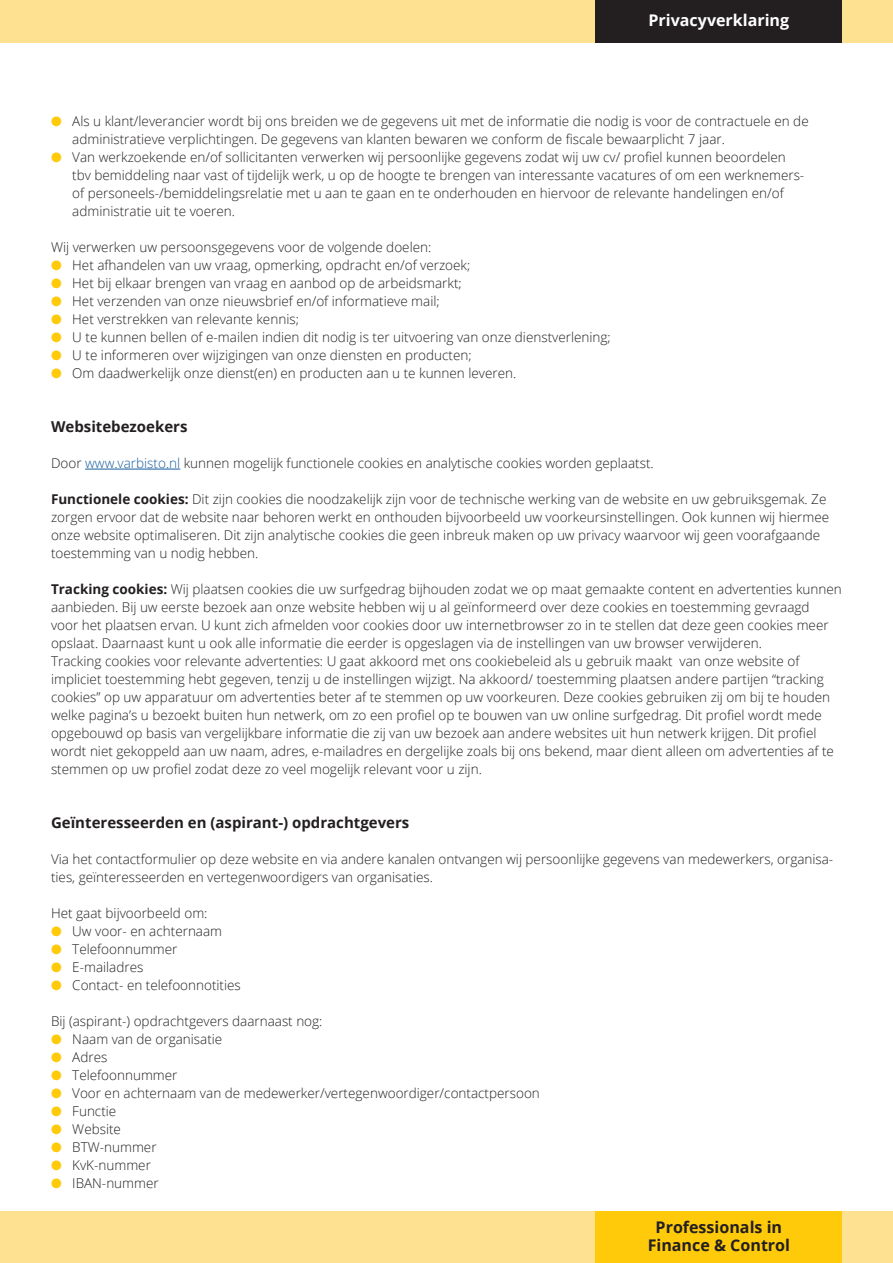
<style>
.page{position:relative;width:893px;height:1263px;background:#fff}
.page>*{position:absolute;margin:0;border:0;box-sizing:border-box;transform-origin:0 0}
.t1{font:700 16.05px "Open Sans";color:#231f20}
.t2{font:700 16.05px "Open Sans";color:#fff}
._05_kop{font:700 15px "Open Sans";color:#231f20}
._01_PT{font:300 13.5px/18px "Open Sans";color:#231f20}
.s1{color:#feca0a}
.s2{color:#175d9e}
.s3{font-weight:700}
</style>
<div class="page">
<div style="left:0;top:0;width:893px;height:43px;background:#ffe192"></div>
<div style="left:0;top:1212px;width:893px;height:51px;background:#ffe192"></div>
<div style="left:595px;top:1212px;width:247px;height:51px;background:#feca0a"></div>
<div style="left:595px;top:0;width:247px;height:43px;background:#231f20"></div>
<hr style="left:85px;top:469px;width:95px;height:1px;background:#175d9e">
<p class="t2" style="left:648px;top:9px;width:142px">Privacyverklaring</p>
<p class="_01_PT" style="left:72px;top:112px;width:738px;text-indent:-21px"><span class="s1">●</span> Als u klant/leverancier wordt bij ons breiden we de gegevens uit met de informatie die nodig is voor de contractuele en de administratieve verplichtingen. De gegevens van klanten bewaren we conform de fiscale bewaarplicht 7 jaar.</p>
<p class="_01_PT" style="left:72px;top:148px;width:733px;text-indent:-21px"><span class="s1">●</span> Van werkzoekende en/of sollicitanten verwerken wij persoonlijke gegevens zodat wij uw cv/ profiel kunnen beoordelen tbv bemiddeling naar vast of tijdelijk werk, u op de hoogte te brengen van interessante vacatures of om een werknemers&shy;of personeels-/bemiddelingsrelatie met u aan te gaan en te onderhouden en hiervoor de relevante handelingen en/of administratie uit te voeren.</p>
<p class="_01_PT" style="left:51px;top:238px;width:382px">Wij verwerken uw persoonsgegevens voor de volgende doelen:</p>
<p class="_01_PT" style="left:51px;top:256px;width:421px"><span class="s1">●</span> Het afhandelen van uw vraag, opmerking, opdracht en/of verzoek;</p>
<p class="_01_PT" style="left:51px;top:274px;width:412px"><span class="s1">●</span> Het bij elkaar brengen van vraag en aanbod op de arbeidsmarkt;</p>
<p class="_01_PT" style="left:51px;top:292px;width:390px"><span class="s1">●</span> Het verzenden van onze nieuwsbrief en/of informatieve mail;</p>
<p class="_01_PT" style="left:51px;top:310px;width:249px"><span class="s1">●</span> Het verstrekken van relevante kennis;</p>
<p class="_01_PT" style="left:51px;top:328px;width:561px"><span class="s1">●</span> U te kunnen bellen of e-mailen indien dit nodig is ter uitvoering van onze dienstverlening;</p>
<p class="_01_PT" style="left:51px;top:346px;width:422px"><span class="s1">●</span> U te informeren over wijzigingen van onze diensten en producten;</p>
<p class="_01_PT" style="left:51px;top:364px;width:467px"><span class="s1">●</span> Om daadwerkelijk onze dienst(en) en producten aan u te kunnen leveren.</p>
<p class="_05_kop" style="left:51px;top:416px;width:138px">Websitebezoekers</p>
<p class="_01_PT" style="left:51px;top:454px;width:604px">Door <span class="s2">www.varbisto.nl</span> kunnen mogelijk functionele cookies en analytische cookies worden geplaatst.</p>
<p class="_01_PT" style="left:51px;top:490px;width:780px"><span class="s3">Functionele cookies:</span> Dit zijn cookies die noodzakelijk zijn voor de technische werking van de website en uw gebruiksgemak. Ze zorgen ervoor dat de website naar behoren werkt en onthouden bijvoorbeeld uw voorkeursinstellingen. Ook kunnen wij hiermee onze website optimaliseren. Dit zijn analytische cookies die geen inbreuk maken op uw privacy waarvoor wij geen voorafgaande toestemming van u nodig hebben.</p>
<p class="_01_PT" style="left:51px;top:580px;width:792px"><span class="s3">Tracking cookies:</span> Wij plaatsen cookies die uw surfgedrag bijhouden zodat we op maat gemaakte content en advertenties kunnen aanbieden. Bij uw eerste bezoek aan onze website hebben wij u al geïnformeerd over deze cookies en toestemming gevraagd<br>voor het plaatsen ervan. U kunt zich afmelden voor cookies door uw internetbrowser zo in te stellen dat deze geen cookies meer opslaat. Daarnaast kunt u ook alle informatie die eerder is opgeslagen via de instellingen van uw browser verwijderen.</p>
<p class="_01_PT" style="left:51px;top:652px;width:784px">Tracking cookies voor relevante advertenties: U gaat akkoord met ons cookiebeleid als u gebruik maakt van onze website of impliciet toestemming hebt gegeven, tenzij u de instellingen wijzigt. Na akkoord/ toestemming plaatsen andere partijen “tracking cookies” op uw apparatuur om advertenties beter af te stemmen op uw voorkeuren. Deze cookies gebruiken zij om bij te houden welke pagina’s u bezoekt buiten hun netwerk, om zo een profiel op te bouwen van uw online surfgedrag. Dit profiel wordt mede opgebouwd op basis van vergelijkbare informatie die zij van uw bezoek aan andere websites uit hun netwerk krijgen. Dit profiel wordt niet gekoppeld aan uw naam, adres, e-mailadres en dergelijke zoals bij ons bekend, maar dient alleen om advertenties af te stemmen op uw profiel zodat deze zo veel mogelijk relevant voor u zijn.</p>
<p class="_05_kop" style="left:51px;top:812px;width:360px">Geïnteresseerden en (aspirant-) opdrachtgevers</p>
<p class="_01_PT" style="left:51px;top:850px;width:784px">Via het contactformulier op deze website en via andere kanalen ontvangen wij persoonlijke gegevens van medewerkers, organisa&shy;ties, geïnteresseerden en vertegenwoordigers van organisaties.</p>
<p class="_01_PT" style="left:51px;top:904px;width:158px">Het gaat bijvoorbeeld om:</p>
<p class="_01_PT" style="left:51px;top:922px;width:173px"><span class="s1">●</span> Uw voor- en achternaam</p>
<p class="_01_PT" style="left:51px;top:940px;width:128px"><span class="s1">●</span> Telefoonnummer</p>
<p class="_01_PT" style="left:51px;top:958px;width:94px"><span class="s1">●</span> E-mailadres</p>
<p class="_01_PT" style="left:51px;top:976px;width:191px"><span class="s1">●</span> Contact- en telefoonnotities</p>
<p class="_01_PT" style="left:51px;top:1012px;width:273px">Bij (aspirant-) opdrachtgevers daarnaast nog:</p>
<p class="_01_PT" style="left:51px;top:1030px;width:173px"><span class="s1">●</span> Naam van de organisatie</p>
<p class="_01_PT" style="left:51px;top:1048px;width:58px"><span class="s1">●</span> Adres</p>
<p class="_01_PT" style="left:51px;top:1066px;width:128px"><span class="s1">●</span> Telefoonnummer</p>
<p class="_01_PT" style="left:51px;top:1084px;width:490px"><span class="s1">●</span> Voor en achternaam van de medewerker/vertegenwoordiger/contactpersoon</p>
<p class="_01_PT" style="left:51px;top:1102px;width:67px"><span class="s1">●</span> Functie</p>
<p class="_01_PT" style="left:51px;top:1120px;width:72px"><span class="s1">●</span> Website</p>
<p class="_01_PT" style="left:51px;top:1138px;width:107px"><span class="s1">●</span> BTW-nummer</p>
<p class="_01_PT" style="left:51px;top:1156px;width:101px"><span class="s1">●</span> KvK-nummer</p>
<p class="_01_PT" style="left:51px;top:1174px;width:109px"><span class="s1">●</span> IBAN-nummer</p>
<p class="t1" style="left:656px;top:1215px;width:128px">Professionals in</p>
<p class="t1" style="left:648px;top:1233px;width:144px">Finance &amp; Control</p>
</div>
